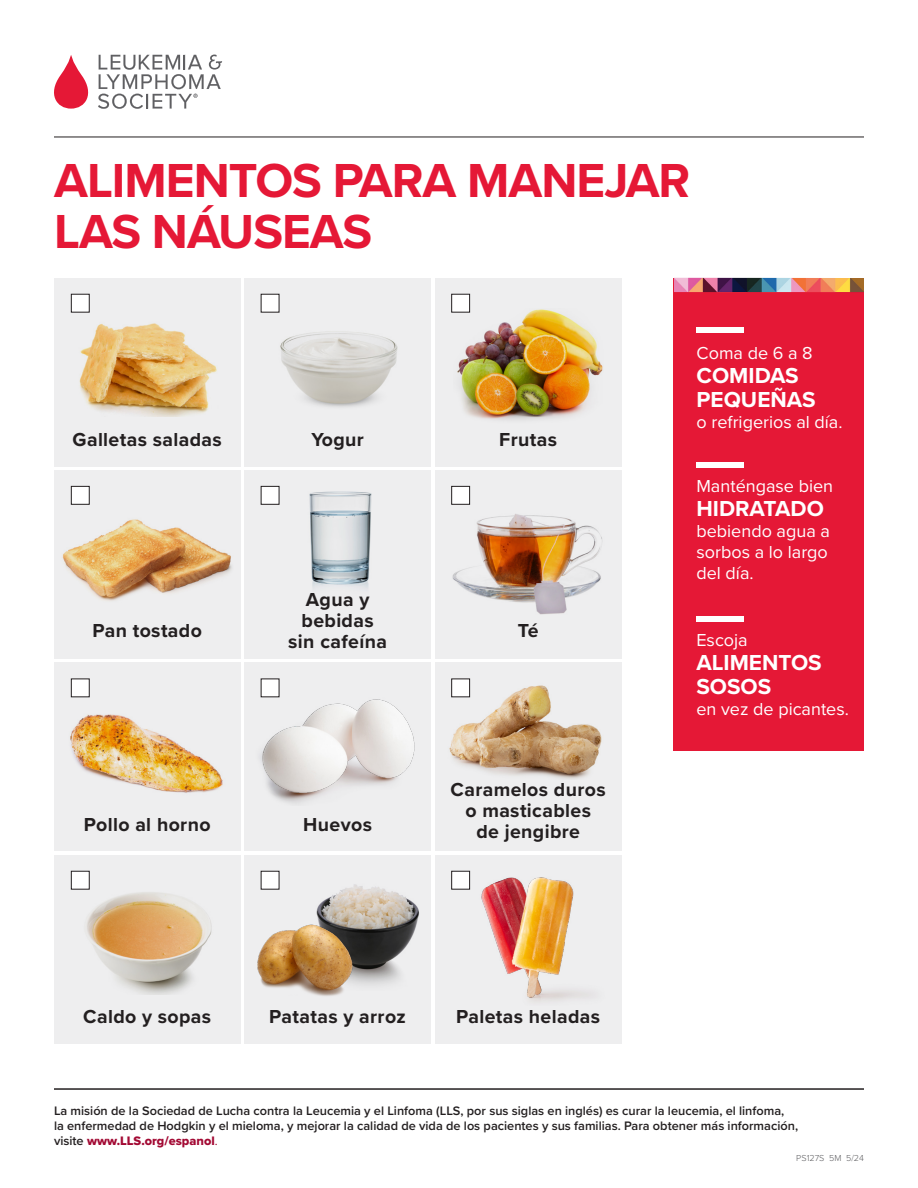
<style>
.page{position:relative;width:918px;height:1188px;background:#fff}
.page>*{position:absolute;margin:0;border:0;box-sizing:border-box;transform-origin:0 0}
.t1{font:700 49.5px/51px "Proxima Nova";letter-spacing:-.02em;color:#e51836}
.t2{font:700 22.5px/24px "Proxima Nova";color:#fff}
.body_copy_Large{font:700 19.5px/21px "Proxima Nova";letter-spacing:.02em;color:#231f20;text-align:center}
.t3{font:18px/21px "Proxima Nova";color:#fff;text-align:justify}
.t4{font:600 12.75px/15px "Proxima Nova";color:#231f20}
.t5{font:300 9px "Proxima Nova";color:#5f5f62}
.s1{font-family:"Proxima Nova Extrabld";font-weight:400;color:#a30a34}
.s2{font-weight:400;color:#a30a34}
</style>
<div class="page">
<svg style="left:54px;top:54px;width:168px;height:55px"></svg>
<hr style="left:54px;top:137px;width:810px;height:1px;background:#231f20">
<hr style="left:54px;top:1088px;width:810px;height:2px;background:#231f20">
<div style="left:674px;top:278px;width:190px;height:472px;background:#e51836"></div>
<img style="left:674px;top:278px;width:190px;height:14px">
<div style="left:696px;top:327px;width:48px;height:6px;background:#fff"></div>
<div style="left:696px;top:462px;width:48px;height:6px;background:#fff"></div>
<div style="left:696px;top:616px;width:48px;height:5px;background:#fff"></div>
<div style="left:54px;top:278px;width:186px;height:188px;background:#eeeeef"></div>
<div style="left:54px;top:662px;width:186px;height:189px;background:#eeeeef"></div>
<div style="left:54px;top:470px;width:186px;height:189px;background:#eeeeef"></div>
<div style="left:54px;top:855px;width:186px;height:188px;background:#eeeeef"></div>
<div style="left:245px;top:278px;width:186px;height:188px;background:#eeeeef"></div>
<div style="left:435px;top:278px;width:186px;height:188px;background:#eeeeef"></div>
<div style="left:245px;top:662px;width:186px;height:189px;background:#eeeeef"></div>
<div style="left:435px;top:662px;width:186px;height:189px;background:#eeeeef"></div>
<div style="left:245px;top:470px;width:186px;height:189px;background:#eeeeef"></div>
<div style="left:435px;top:470px;width:186px;height:189px;background:#eeeeef"></div>
<div style="left:245px;top:855px;width:186px;height:188px;background:#eeeeef"></div>
<div style="left:435px;top:855px;width:186px;height:188px;background:#eeeeef"></div>
<div style="left:71px;top:294px;width:18px;height:18px;background:#fff"></div>
<div style="left:71px;top:294px;width:19px;height:19px;border:1px solid #231f20"></div>
<div style="left:71px;top:486px;width:18px;height:18px;background:#fff"></div>
<div style="left:71px;top:486px;width:19px;height:19px;border:1px solid #231f20"></div>
<div style="left:71px;top:679px;width:18px;height:18px;background:#fff"></div>
<div style="left:71px;top:679px;width:19px;height:18px;border:1px solid #231f20"></div>
<div style="left:71px;top:871px;width:18px;height:18px;background:#fff"></div>
<div style="left:71px;top:871px;width:19px;height:19px;border:1px solid #231f20"></div>
<div style="left:452px;top:294px;width:18px;height:18px;background:#fff"></div>
<div style="left:451px;top:294px;width:19px;height:19px;border:1px solid #231f20"></div>
<div style="left:452px;top:486px;width:18px;height:18px;background:#fff"></div>
<div style="left:451px;top:486px;width:19px;height:19px;border:1px solid #231f20"></div>
<div style="left:452px;top:679px;width:18px;height:18px;background:#fff"></div>
<div style="left:452px;top:871px;width:18px;height:18px;background:#fff"></div>
<div style="left:451px;top:871px;width:19px;height:19px;border:1px solid #231f20"></div>
<div style="left:261px;top:294px;width:18px;height:18px;background:#fff"></div>
<div style="left:261px;top:486px;width:18px;height:18px;background:#fff"></div>
<div style="left:261px;top:486px;width:18px;height:19px;border:1px solid #231f20"></div>
<div style="left:261px;top:679px;width:18px;height:18px;background:#fff"></div>
<div style="left:261px;top:871px;width:18px;height:18px;background:#fff"></div>
<img style="left:79px;top:323px;width:138px;height:94px">
<img style="left:79px;top:882px;width:133px;height:112px">
<img style="left:316px;top:884px;width:103px;height:101px">
<img style="left:449px;top:682px;width:153px;height:97px">
<img style="left:280px;top:331px;width:118px;height:76px">
<img style="left:62px;top:519px;width:170px;height:82px">
<img style="left:70px;top:714px;width:153px;height:79px">
<img style="left:451px;top:501px;width:151px;height:114px">
<img style="left:453px;top:308px;width:150px;height:112px">
<img style="left:257px;top:923px;width:99px;height:73px">
<img style="left:260px;top:697px;width:155px;height:103px">
<img style="left:481px;top:877px;width:110px;height:125px">
<img style="left:309px;top:491px;width:63px;height:97px">
<p class="t1" style="left:54px;top:154px;width:638px">ALIMENTOS PARA MANEJAR<br>LAS NÁUSEAS</p>
<p class="body_copy_Large" style="left:73px;top:429px;width:151px">Galletas saladas</p>
<p class="body_copy_Large" style="left:311px;top:429px;width:54px">Yogur</p>
<p class="body_copy_Large" style="left:499px;top:429px;width:59px">Frutas</p>
<p class="t3" style="left:697px;top:342px;width:118px">Coma de 6 a 8</p>
<p class="t2" style="left:697px;top:363px;width:121px">COMIDAS<br>PEQUEÑAS</p>
<p class="t3" style="left:697px;top:411px;width:148px">o refrigerios al día.</p>
<p class="t3" style="left:696px;top:475px;width:138px">Manténgase bien</p>
<p class="t2" style="left:696px;top:496px;width:129px">HIDRATADO</p>
<p class="t3" style="left:696px;top:520px;width:135px">bebiendo agua a sorbos a lo largo del día.</p>
<p class="body_copy_Large" style="left:93px;top:620px;width:111px">Pan tostado</p>
<p class="body_copy_Large" style="left:288px;top:588px;width:100px">Agua y bebidas sin cafeína</p>
<p class="body_copy_Large" style="left:518px;top:620px;width:22px">Té</p>
<p class="t3" style="left:696px;top:629px;width:53px">Escoja</p>
<p class="t2" style="left:696px;top:650px;width:127px">ALIMENTOS<br>SOSOS</p>
<p class="t3" style="left:696px;top:698px;width:154px">en vez de picantes.</p>
<p class="body_copy_Large" style="left:84px;top:813px;width:128px">Pollo al horno</p>
<p class="body_copy_Large" style="left:303px;top:813px;width:70px">Huevos</p>
<p class="body_copy_Large" style="left:451px;top:779px;width:157px">Caramelos duros</p>
<p class="body_copy_Large" style="left:465px;top:800px;width:127px">o masticables</p>
<p class="body_copy_Large" style="left:476px;top:821px;width:105px">de jengibre</p>
<p class="body_copy_Large" style="left:83px;top:1006px;width:129px">Caldo y sopas</p>
<p class="body_copy_Large" style="left:269px;top:1006px;width:138px">Patatas y arroz</p>
<p class="body_copy_Large" style="left:456px;top:1006px;width:145px">Paletas heladas</p>
<p class="t4" style="left:54px;top:1103px;width:746px">La misión de la Sociedad de Lucha contra la Leucemia y el Linfoma (LLS, por sus siglas en inglés) es curar la leucemia, el linfoma,<br>la enfermedad de Hodgkin y el mieloma, y mejorar la calidad de vida de los pacientes y sus familias. Para obtener más información, visite <span class="s1">www.LLS.org/espanol</span><span class="s2">.</span></p>
<p class="t5" style="left:796px;top:1151px;width:69px">PS127S 5M 5/24</p>
</div>
